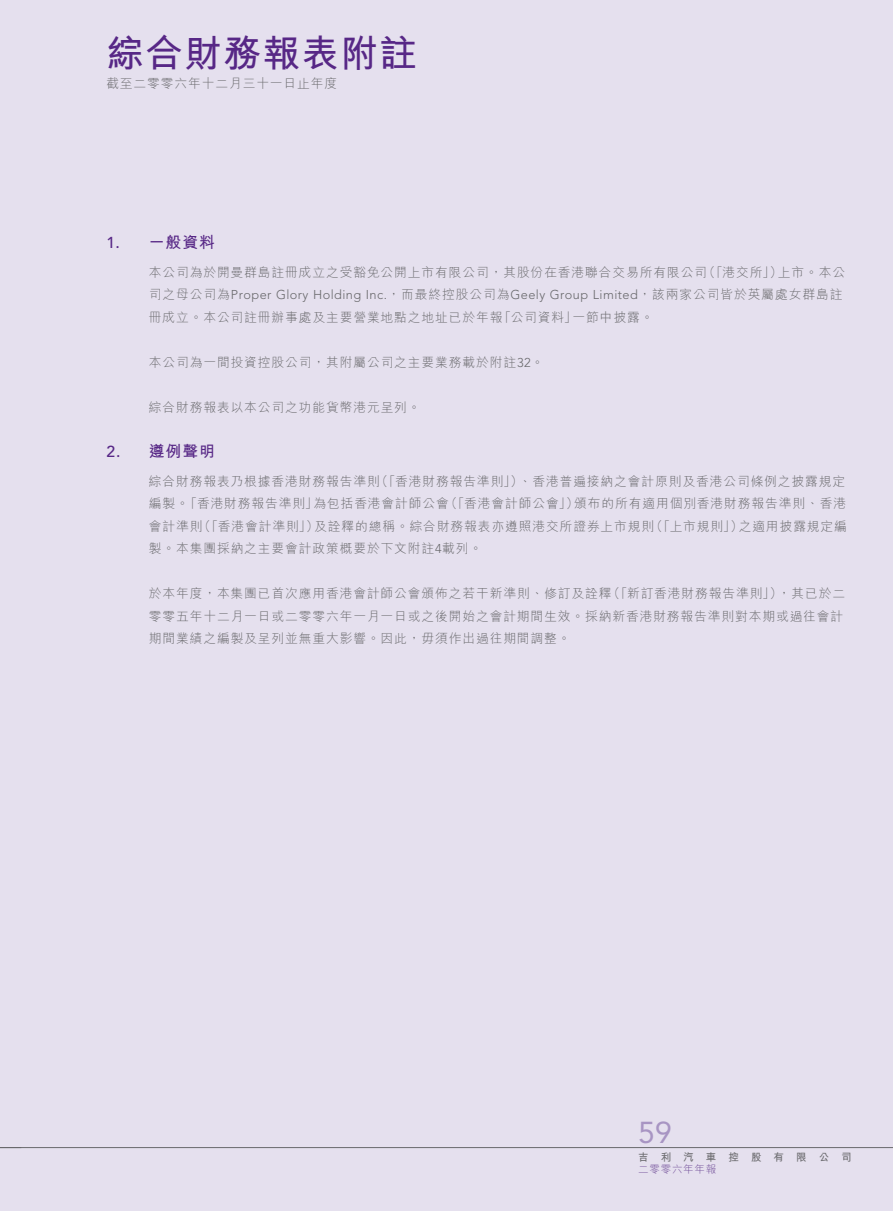
<style>
.page{position:relative;width:893px;height:1211px;background:#fff}
.page>*{position:absolute;margin:0;border:0;box-sizing:border-box;transform-origin:0 0}
.t1{font:700 37.5px "M Hei";letter-spacing:.04em;color:#572786}
.t2{font:30px "Avenir";color:#a895c3}
.t3{font:700 15.75px "M Hei";letter-spacing:.065em;color:#572786}
.t4{font:300 12.75px/22.5px "M Hei";letter-spacing:.07em;color:#69696c}
.t5{font:300 12.75px "Avenir";letter-spacing:.035em;color:#69696c}
.t6{font:700 10.5px "M Hei";letter-spacing:1.15em;color:#69696c}
.t7{font:300 10.5px "M Hei";letter-spacing:.075em;color:#6f4b97}
.s1{font-family:"Avenir";font-weight:500}
.s2{font-family:"M Hei"}
.s3{font-family:"Avenir"}
</style>
<div class="page">
<div style="left:1px;top:0;width:891px;height:1210px;background:#e5e0ee"></div>
<hr style="left:1px;top:1147px;width:891px;height:1px;background:#69696c">
<h1 class="t1" style="left:106px;top:39px;width:312px">綜合財務報表附註</h1>
<p class="t4" style="left:106px;top:74px;width:232px">截至二零零六年十二月三十一日止年度</p>
<p class="t3" style="left:106px;top:236px;width:110px"><span class="s1">1.</span> 一般資料</p>
<p class="t4" style="left:149px;top:262px;width:698px">本公司為於開曼群島註冊成立之受豁免公開上市有限公司，其股份在香港聯合交易所有限公司（「港交所」）上市。本公</p>
<p class="t5" style="left:149px;top:289px;width:695px"><span class="s2">司之母公司為</span>Proper Glory Holding Inc.<span class="s2">，而最終控股公司為</span>Geely Group Limited<span class="s2">，該兩家公司皆於英屬處女群島註</span></p>
<p class="t4" style="left:149px;top:307px;width:506px">冊成立。本公司註冊辦事處及主要營業地點之地址已於年報「公司資料」一節中披露。</p>
<p class="t4" style="left:149px;top:352px;width:396px">本公司為一間投資控股公司，其附屬公司之主要業務載於附註<span class="s3">32</span>。</p>
<p class="t4" style="left:149px;top:397px;width:273px">綜合財務報表以本公司之功能貨幣港元呈列。</p>
<p class="t3" style="left:106px;top:445px;width:110px"><span class="s1">2.</span> 遵例聲明</p>
<p class="t4" style="left:149px;top:471px;width:699px">綜合財務報表乃根據香港財務報告準則（「香港財務報告準則」）、香港普遍接納之會計原則及香港公司條例之披露規定編製。「香港財務報告準則」為包括香港會計師公會（「香港會計師公會」）頒布的所有適用個別香港財務報告準則、香港會計準則（「香港會計準則」）及詮釋的總稱。綜合財務報表亦遵照港交所證券上市規則（「上市規則」）之適用披露規定編製。本集團採納之主要會計政策概要於下文附註<span class="s3">4</span>載列。</p>
<p class="t4" style="left:149px;top:584px;width:698px">於本年度，本集團已首次應用香港會計師公會頒佈之若干新準則、修訂及詮釋（「新訂香港財務報告準則」），其已於二零零五年十二月一日或二零零六年一月一日或之後開始之會計期間生效。採納新香港財務報告準則對本期或過往會計期間業績之編製及呈列並無重大影響。因此，毋須作出過往期間調整。</p>
<h2 class="t2" style="left:638px;top:1119px;width:35px">59</h2>
<p class="t6" style="left:638px;top:1152px;width:215px">吉利汽車控股有限公司</p>
<p class="t7" style="left:638px;top:1164px;width:80px">二零零六年年報</p>
</div>
